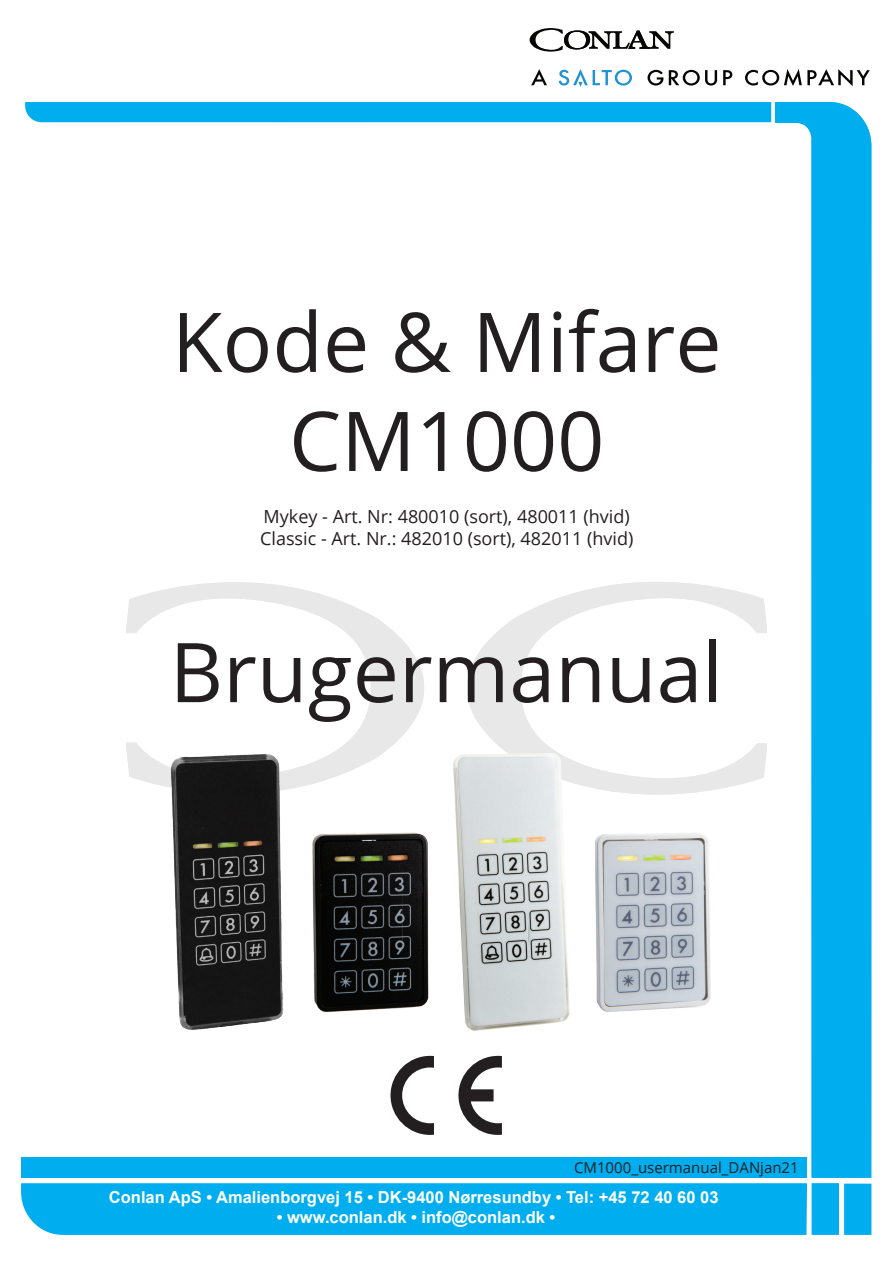
<style>
.page{position:relative;width:893px;height:1263px;background:#fff}
.page>*{position:absolute;margin:0;border:0;box-sizing:border-box;transform-origin:0 0}
.t1{font:82.5px/99px "Open Sans";color:#231f20;text-align:center}
.t2{font:18px/21.6px "Open Sans";color:#231f20}
.t3{font:700 16.5px "Arial";color:#fff}
.t4{font:15px "Open Sans";color:#231f20}
</style>
<div class="page">
<div style="left:21px;top:1183px;width:850px;height:52px;background:#00aeef"></div>
<div style="left:21px;top:1157px;width:785px;height:21px;background:#00aeef"></div>
<div style="left:25px;top:102px;width:746px;height:20px;background:#00aeef"></div>
<svg style="left:775px;top:102px;width:96px;height:1076px;fill:#00aeef"></svg>
<svg style="left:531px;top:69px;width:16px;height:16px"></svg>
<svg style="left:648px;top:70px;width:15px;height:16px"></svg>
<svg style="left:669px;top:70px;width:48px;height:16px"></svg>
<svg style="left:723px;top:70px;width:9px;height:15px"></svg>
<svg style="left:745px;top:69px;width:125px;height:17px"></svg>
<svg style="left:559px;top:69px;width:73px;height:18px"></svg>
<svg style="left:530px;top:28px;width:144px;height:24px"></svg>
<svg style="left:467px;top:582px;width:299px;height:155px"></svg>
<svg style="left:127px;top:582px;width:297px;height:108px"></svg>
<svg style="left:390px;top:1056px;width:44px;height:79px"></svg>
<svg style="left:458px;top:1056px;width:44px;height:79px"></svg>
<img style="left:126px;top:742px;width:121px;height:288px">
<img style="left:247px;top:690px;width:238px;height:334px">
<img style="left:403px;top:737px;width:125px;height:294px">
<img style="left:528px;top:690px;width:238px;height:336px">
<h1 class="t1" style="left:172px;top:290px;width:551px">Kode &amp; Mifare<br>CM1000</h1>
<p class="t2" style="left:260px;top:505px;width:375px">Mykey - Art. Nr: 480010 (sort), 480011 (hvid)<br>Classic - Art. Nr.: 482010 (sort), 482011 (hvid)</p>
<h1 class="t1" style="left:170px;top:621px;width:555px">Brugermanual</h1>
<p class="t4" style="left:574px;top:1157px;width:226px">CM1000_usermanual_DANjan21</p>
<p class="t3" style="left:109px;top:1186px;width:611px">Conlan ApS • Amalienborgvej 15 • DK-9400 Nørresundby • Tel: +45 72 40 60 03</p>
<p class="t3" style="left:277px;top:1206px;width:280px">• www.conlan.dk • info@conlan.dk •</p>
</div>
